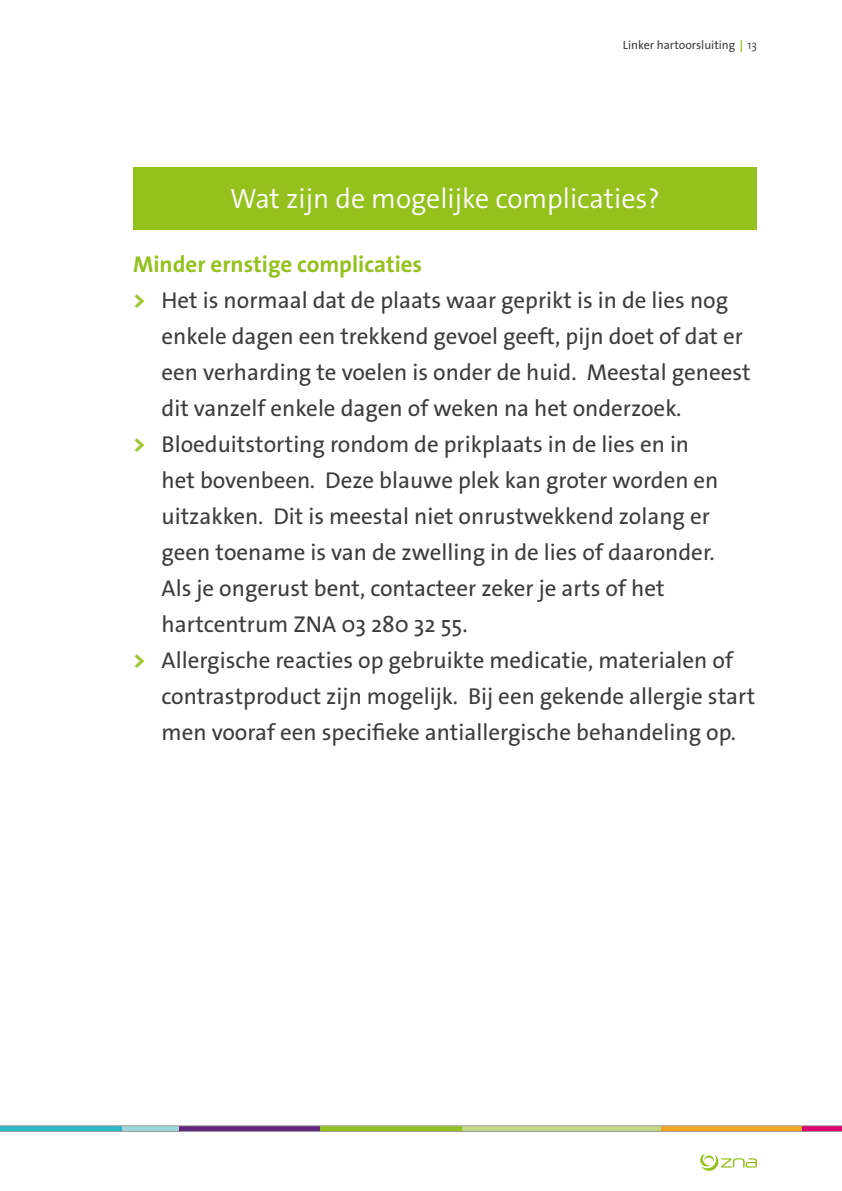
<style>
.page{position:relative;width:842px;height:1191px;background:#fff}
.page>*{position:absolute;margin:0;border:0;box-sizing:border-box;transform-origin:0 0}
.t1{font:300 28px "The Sans Os F";color:#fff}
.t2{font:23px "The Sans Os F";color:#3c3c3b}
.t3{font:700 23px "The Sans Os F";color:#95c11f}
.t4{font:12px "The Sans Os F";color:#3c3c3b}
.s1{font-weight:700;color:#a2c73a}
.s2{font-weight:300}
.s3{font-weight:800;color:#a2c73a}
</style>
<div class="page">
<svg style="left:0;top:1125px;width:842px;height:6px;background:#a1a27e"></svg>
<svg style="left:700px;top:1153px;width:57px;height:17px"></svg>
<div style="left:133px;top:167px;width:624px;height:62px;background:#95c11f"></div>
<p class="t4" style="left:623px;top:37px;width:135px">Linker hartoorsluiting<span class="s1">↕</span><span class="s2">13</span></p>
<p class="t1" style="left:230px;top:181px;width:431px">Wat zijn de mogelijke complicaties?</p>
<p class="t3" style="left:133px;top:250px;width:290px">Minder ernstige complicaties</p>
<p class="t2" style="left:133px;top:286px;width:596px"><span class="s3">&gt;</span> Het is normaal dat de plaats waar geprikt is in de lies nog</p>
<p class="t2" style="left:162px;top:322px;width:583px">enkele dagen een trekkend gevoel geeft, pijn doet of dat er</p>
<p class="t2" style="left:162px;top:358px;width:591px">een verharding te voelen is onder de huid. Meestal geneest</p>
<p class="t2" style="left:162px;top:394px;width:521px">dit vanzelf enkele dagen of weken na het onderzoek.</p>
<p class="t2" style="left:133px;top:430px;width:557px"><span class="s3">&gt;</span> Bloeduitstorting rondom de prikplaats in de lies en in</p>
<p class="t2" style="left:162px;top:466px;width:558px">het bovenbeen. Deze blauwe plek kan groter worden en</p>
<p class="t2" style="left:162px;top:502px;width:550px">uitzakken. Dit is meestal niet onrustwekkend zolang er</p>
<p class="t2" style="left:162px;top:537px;width:555px">geen toename is van de zwelling in de lies of daaronder.</p>
<p class="t2" style="left:162px;top:573px;width:504px">Als je ongerust bent, contacteer zeker je arts of het</p>
<p class="t2" style="left:162px;top:609px;width:308px">hartcentrum ZNA 03 280 32 55.</p>
<p class="t2" style="left:133px;top:645px;width:601px"><span class="s3">&gt;</span> Allergische reacties op gebruikte medicatie, materialen of</p>
<p class="t2" style="left:162px;top:681px;width:595px">contrastproduct zijn mogelijk. Bij een gekende allergie start</p>
<p class="t2" style="left:162px;top:717px;width:576px">men vooraf een specifieke antiallergische behandeling op.</p>
</div>
